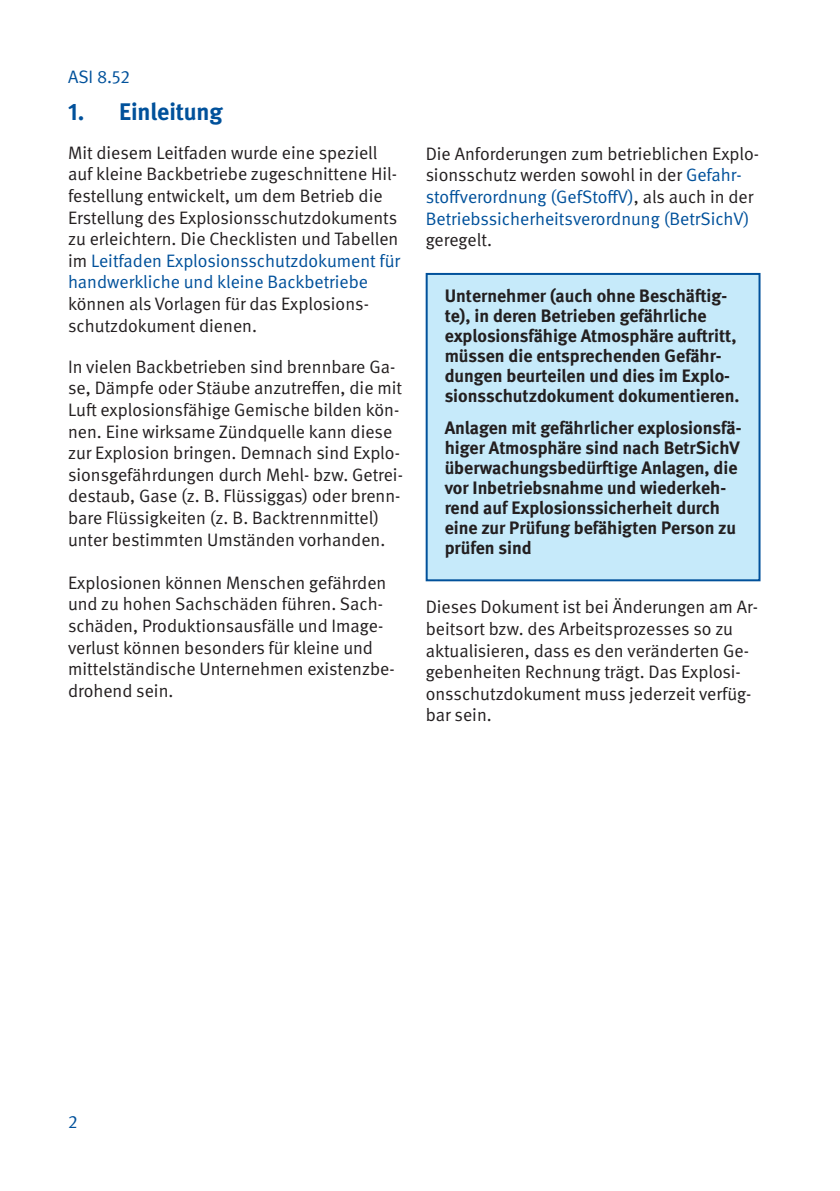
<style>
.page{position:relative;width:840px;height:1191px;background:#fff}
.page>*{position:absolute;margin:0;border:0;box-sizing:border-box;transform-origin:0 0}
.t1{font:700 24px "DGUV Meta";color:#01519b}
.t2{font:18px/21.6px "DGUV Meta";color:#231f20}
.t3{font:700 18px/20px "DGUV Meta";color:#231f20}
.t4{font:18px "DGUV Meta";color:#01519b}
.s1{color:#01519b}
</style>
<div class="page">
<div style="left:426px;top:274px;width:333px;height:306px;background:#c6eafa"></div>
<div style="left:425px;top:273px;width:335px;height:308px;border:2px solid #01519b"></div>
<p class="t4" style="left:68px;top:66px;width:63px">ASI 8.52</p>
<h1 class="t1" style="left:68px;top:98px;width:156px">1. Einleitung</h1>
<p class="t2" style="left:68px;top:142px;width:333px">Mit diesem Leitfaden wurde eine speziell auf kleine Backbetriebe zugeschnittene Hil&shy;festellung entwickelt, um dem Betrieb die Erstellung des Explosionsschutzdokuments zu erleichtern. Die Checklisten und Tabellen im <span class="s1">Leitfaden Explosionsschutzdokument für handwerkliche und kleine Backbetriebe</span></p>
<p class="t2" style="left:68px;top:293px;width:302px">können als Vorlagen für das Explosions&shy;schutzdokument dienen.</p>
<p class="t2" style="left:68px;top:356px;width:336px">In vielen Backbetrieben sind brennbare Ga&shy;se, Dämpfe oder Stäube anzutreffen, die mit Luft explosionsfähige Gemische bilden kön&shy;nen. Eine wirksame Zündquelle kann diese zur Explosion bringen. Demnach sind Explo&shy;sionsgefährdungen durch Mehl- bzw. Getrei&shy;destaub, Gase (z. B. Flüssiggas) oder brenn&shy;bare Flüssigkeiten (z. B. Backtrennmittel) unter bestimmten Umständen vorhanden.</p>
<p class="t2" style="left:68px;top:572px;width:328px">Explosionen können Menschen gefährden und zu hohen Sachschäden führen. Sach&shy;schäden, Produktionsausfälle und Image&shy;verlust können besonders für kleine und mittelständische Unternehmen existenzbe&shy;drohend sein.</p>
<p class="t2" style="left:425px;top:143px;width:335px">Die Anforderungen zum betrieblichen Explo&shy;sionsschutz werden sowohl in der <span class="s1">Gefahr&shy;stoffverordnung (GefStoffV)</span>, als auch in der <span class="s1">Betriebssicherheitsverordnung (BetrSichV)</span></p>
<p class="t2" style="left:425px;top:229px;width:68px">geregelt.</p>
<p class="t3" style="left:444px;top:286px;width:296px">Unternehmer (auch ohne Beschäftig&shy;te), in deren Betrieben gefährliche explosionsfähige Atmosphäre auftritt, müssen die entsprechenden Gefähr&shy;dungen beurteilen und dies im Explo&shy;sionsschutzdokument dokumentieren.</p>
<p class="t3" style="left:444px;top:418px;width:298px">Anlagen mit gefährlicher explosionsfä&shy;higer Atmosphäre sind nach BetrSichV überwachungsbedürftige Anlagen, die vor Inbetriebsnahme und wiederkeh&shy;rend auf Explosionssicherheit durch eine zur Prüfung befähigten Person zu prüfen sind</p>
<p class="t2" style="left:425px;top:597px;width:333px">Dieses Dokument ist bei Änderungen am Ar&shy;beitsort bzw. des Arbeitsprozesses so zu aktualisieren, dass es den veränderten Ge&shy;gebenheiten Rechnung trägt. Das Explosi&shy;onsschutzdokument muss jederzeit verfüg&shy;bar sein.</p>
<p class="t4" style="left:68px;top:1111px;width:11px">2</p>
</div>
